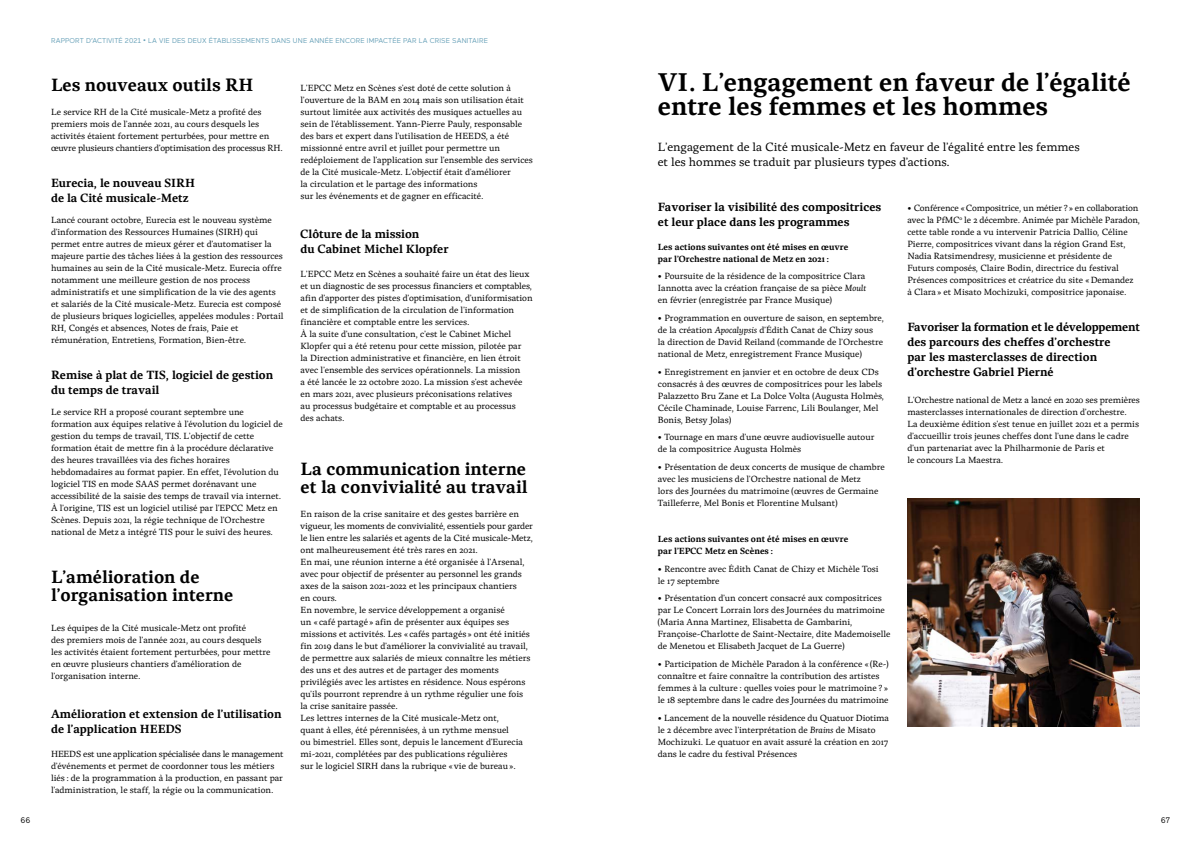
<style>
.page{position:relative;width:1191px;height:842px;background:#fff}
.page>*{position:absolute;margin:0;border:0;box-sizing:border-box;transform-origin:0 0}
.t1{font:700 26px/24px "Malaussene Translation";color:#000}
.t2{font:700 18px/18px "Malaussene Translation";color:#000}
.t3{font:700 12px/15px "Malaussene Translation";color:#000}
.t4{font:12px/15px "Malaussene Translation";color:#000}
.t5{font:9px/12px "Malaussene Translation";color:#000}
.t6{font:700 9px/12px "Malaussene Translation";color:#000}
.t7{font:8px "Maax";color:#000}
.t8{font:7px "Maax";letter-spacing:.015em;color:#639eb6}
.s1{font-family:"Maax";font-weight:500;font-size:10px}
.s2{font-style:italic}
</style>
<div class="page">
<img style="left:907px;top:499px;width:233px;height:228px">
<p class="t8" style="left:51px;top:36px;width:438px">RAPPORT D’ACTIVITÉ 2021 • LA VIE DES DEUX ÉTABLISSEMENTS DANS UNE ANNÉE ENCORE IMPACTÉE PAR LA CRISE SANITAIRE</p>
<h2 class="t2" style="left:51px;top:76px;width:204px">Les nouveaux outils RH</h2>
<p class="t5" style="left:51px;top:106px;width:233px">Le service RH de la Cité musicale-Metz a profité des premiers mois de l’année 2021, au cours desquels les activités étaient fortement perturbées, pour mettre en œuvre plusieurs chantiers d’optimisation des processus RH.</p>
<h3 class="t3" style="left:51px;top:175px;width:146px">Eurecia, le nouveau SIRH de la Cité musicale-Metz</h3>
<p class="t5" style="left:51px;top:214px;width:234px">Lancé courant octobre, Eurecia est le nouveau système d’information des Ressources Humaines (SIRH) qui permet entre autres de mieux gérer et d’automatiser la majeure partie des tâches liées à la gestion des ressources humaines au sein de la Cité musicale-Metz. Eurecia offre notamment une meilleure gestion de nos process administratifs et une simplification de la vie des agents et salariés de la Cité musicale-Metz. Eurecia est composé de plusieurs briques logicielles, appelées modules : Portail RH, Congés et absences, Notes de frais, Paie et rémunération, Entretiens, Formation, Bien-être.</p>
<h3 class="t3" style="left:51px;top:367px;width:224px">Remise à plat de TIS, logiciel de gestion du temps de travail</h3>
<p class="t5" style="left:51px;top:406px;width:233px">Le service RH a proposé courant septembre une formation aux équipes relative à l’évolution du logiciel de gestion du temps de travail, TIS. L’objectif de cette formation était de mettre fin à la procédure déclarative des heures travaillées via des fiches horaires hebdomadaires au format papier. En effet, l’évolution du logiciel TIS en mode SAAS permet dorénavant une accessibilité de la saisie des temps de travail via internet.<br>À l’origine, TIS est un logiciel utilisé par l’EPCC Metz en Scènes. Depuis 2021, la régie technique de l’Orchestre national de Metz a intégré TIS pour le suivi des heures.</p>
<h2 class="t2" style="left:51px;top:568px;width:184px">L’amélioration de l’organisation interne</h2>
<p class="t5" style="left:51px;top:622px;width:221px">Les équipes de la Cité musicale-Metz ont profité<br>des premiers mois de l’année 2021, au cours desquels les activités étaient fortement perturbées, pour mettre en œuvre plusieurs chantiers d’amélioration de l’organisation interne.</p>
<h3 class="t3" style="left:51px;top:706px;width:232px">Amélioration et extension de l’utilisation de l’application HEEDS</h3>
<p class="t5" style="left:51px;top:748px;width:234px">HEEDS est une application spécialisée dans le management d’événements et permet de coordonner tous les métiers liés : de la programmation à la production, en passant par l’administration, le staff, la régie ou la communication.</p>
<p class="t5" style="left:300px;top:82px;width:234px">L’EPCC Metz en Scènes s’est doté de cette solution à l’ouverture de la BAM en 2014 mais son utilisation était surtout limitée aux activités des musiques actuelles au sein de l’établissement. Yann-Pierre Pauly, responsable des bars et expert dans l’utilisation de HEEDS, a été missionné entre avril et juillet pour permettre un redéploiement de l’application sur l’ensemble des services de la Cité musicale-Metz. L’objectif était d’améliorer<br>la circulation et le partage des informations<br>sur les événements et de gagner en efficacité.</p>
<h3 class="t3" style="left:300px;top:226px;width:150px">Clôture de la mission<br>du Cabinet Michel Klopfer</h3>
<p class="t5" style="left:300px;top:268px;width:233px">L’EPCC Metz en Scènes a souhaité faire un état des lieux et un diagnostic de ses processus financiers et comptables, afin d’apporter des pistes d’optimisation, d’uniformisation et de simplification de la circulation de l’information financière et comptable entre les services.<br>À la suite d’une consultation, c’est le Cabinet Michel Klopfer qui a été retenu pour cette mission, pilotée par<br>la Direction administrative et financière, en lien étroit avec l’ensemble des services opérationnels. La mission<br>a été lancée le 22 octobre 2020. La mission s’est achevée en mars 2021, avec plusieurs préconisations relatives<br>au processus budgétaire et comptable et au processus<br>des achats.</p>
<h2 class="t2" style="left:300px;top:460px;width:228px">La communication interne et la convivialité au travail</h2>
<p class="t5" style="left:300px;top:508px;width:234px">En raison de la crise sanitaire et des gestes barrière en vigueur, les moments de convivialité, essentiels pour garder le lien entre les salariés et agents de la Cité musicale-Metz, ont malheureusement été très rares en 2021.<br>En mai, une réunion interne a été organisée à l’Arsenal, avec pour objectif de présenter au personnel les grands axes de la saison 2021-2022 et les principaux chantiers<br>en cours.<br>En novembre, le service développement a organisé<br>un « café partagé » afin de présenter aux équipes ses missions et activités. Les « cafés partagés » ont été initiés fin 2019 dans le but d’améliorer la convivialité au travail, de permettre aux salariés de mieux connaître les métiers des uns et des autres et de partager des moments privilégiés avec les artistes en résidence. Nous espérons qu’ils pourront reprendre à un rythme régulier une fois<br>la crise sanitaire passée.<br>Les lettres internes de la Cité musicale-Metz ont,<br>quant à elles, été pérennisées, à un rythme mensuel<br>ou bimestriel. Elles sont, depuis le lancement d’Eurecia mi-2021, complétées par des publications régulières<br>sur le logiciel SIRH dans la rubrique «vie de bureau».</p>
<h1 class="t1" style="left:658px;top:70px;width:474px">VI. L’engagement en faveur de l’égalité entre les femmes et les hommes</h1>
<h3 class="t4" style="left:658px;top:139px;width:423px">L’engagement de la Cité musicale-Metz en faveur de l’égalité entre les femmes et les hommes se traduit par plusieurs types d’actions.</h3>
<h3 class="t3" style="left:658px;top:199px;width:225px">Favoriser la visibilité des compositrices et leur place dans les programmes</h3>
<p class="t6" style="left:658px;top:241px;width:192px">Les actions suivantes ont été mises en œuvre par l’Orchestre national de Metz en 2021:</p>
<p class="t5" style="left:658px;top:270px;width:210px;text-align:justify"><span class="s1">•</span> Poursuite de la résidence de la compositrice Clara Iannotta avec la création française de sa pièce <span class="s2">Moult </span>en février (enregistrée par France Musique)</p>
<p class="t5" style="left:658px;top:312px;width:228px"><span class="s1">•</span> Programmation en ouverture de saison, en septembre, de la création <span class="s2">Apocalypsis</span> d’Édith Canat de Chizy sous<br>la direction de David Reiland (commande de l’Orchestre national de Metz, enregistrement France Musique)</p>
<p class="t5" style="left:658px;top:366px;width:228px"><span class="s1">•</span> Enregistrement en janvier et en octobre de deux CDs consacrés à des œuvres de compositrices pour les labels Palazzetto Bru Zane et La Dolce Volta (Augusta Holmès, Cécile Chaminade, Louise Farrenc, Lili Boulanger, Mel Bonis, Betsy Jolas)</p>
<p class="t5" style="left:658px;top:431px;width:218px"><span class="s1">•</span> Tournage en mars d’une œuvre audiovisuelle autour de la compositrice Augusta Holmès</p>
<p class="t5" style="left:658px;top:461px;width:228px"><span class="s1">•</span> Présentation de deux concerts de musique de chambre avec les musiciens de l’Orchestre national de Metz<br>lors des Journées du matrimoine (œuvres de Germaine Tailleferre, Mel Bonis et Florentine Mulsant)</p>
<p class="t6" style="left:658px;top:533px;width:192px">Les actions suivantes ont été mises en œuvre par l’EPCC Metz en Scènes :</p>
<p class="t5" style="left:658px;top:563px;width:222px"><span class="s1">•</span> Rencontre avec Édith Canat de Chizy et Michèle Tosi le 17 septembre</p>
<p class="t5" style="left:658px;top:592px;width:234px"><span class="s1">•</span> Présentation d’un concert consacré aux compositrices par Le Concert Lorrain lors des Journées du matrimoine (Maria Anna Martinez, Elisabetta de Gambarini, Françoise-Charlotte de Saint-Nectaire, dite Mademoiselle de Menetou et Elisabeth Jacquet de La Guerre)</p>
<p class="t5" style="left:658px;top:658px;width:232px"><span class="s1">•</span> Participation de Michèle Paradon à la conférence « (Re-) connaître et faire connaître la contribution des artistes femmes à la culture : quelles voies pour le matrimoine?» le 18 septembre dans le cadre des Journées du matrimoine</p>
<p class="t5" style="left:658px;top:712px;width:233px"><span class="s1">•</span> Lancement de la nouvelle résidence du Quatuor Diotima le 2 décembre avec l’interprétation de <span class="s2">Brains</span> de Misato Mochizuki. Le quatuor en avait assuré la création en 2017 dans le cadre du festival Présences</p>
<p class="t5" style="left:907px;top:202px;width:234px"><span class="s1">•</span> Conférence «Compositrice, un métier?» en collaboration avec la PfMC<sup>o</sup> le 2 décembre. Animée par Michèle Paradon, cette table ronde a vu intervenir Patricia Dallio, Céline Pierre, compositrices vivant dans la région Grand Est, Nadia Ratsimendresy, musicienne et présidente de Futurs composés, Claire Bodin, directrice du festival Présences compositrices et créatrice du site «Demandez à Clara » et Misato Mochizuki, compositrice japonaise.</p>
<h3 class="t3" style="left:907px;top:319px;width:234px">Favoriser la formation et le développement des parcours des cheffes d’orchestre<br>par les masterclasses de direction d’orchestre Gabriel Pierné</h3>
<p class="t5" style="left:907px;top:394px;width:234px">L’Orchestre national de Metz a lancé en 2020 ses premières masterclasses internationales de direction d’orchestre.<br>La deuxième édition s’est tenue en juillet 2021 et a permis d’accueillir trois jeunes cheffes dont l’une dans le cadre d’un partenariat avec la Philharmonie de Paris et<br>le concours La Maestra.</p>
<p class="t7" style="left:21px;top:815px;width:11px">66</p>
<p class="t7" style="left:1160px;top:815px;width:11px">67</p>
</div>
